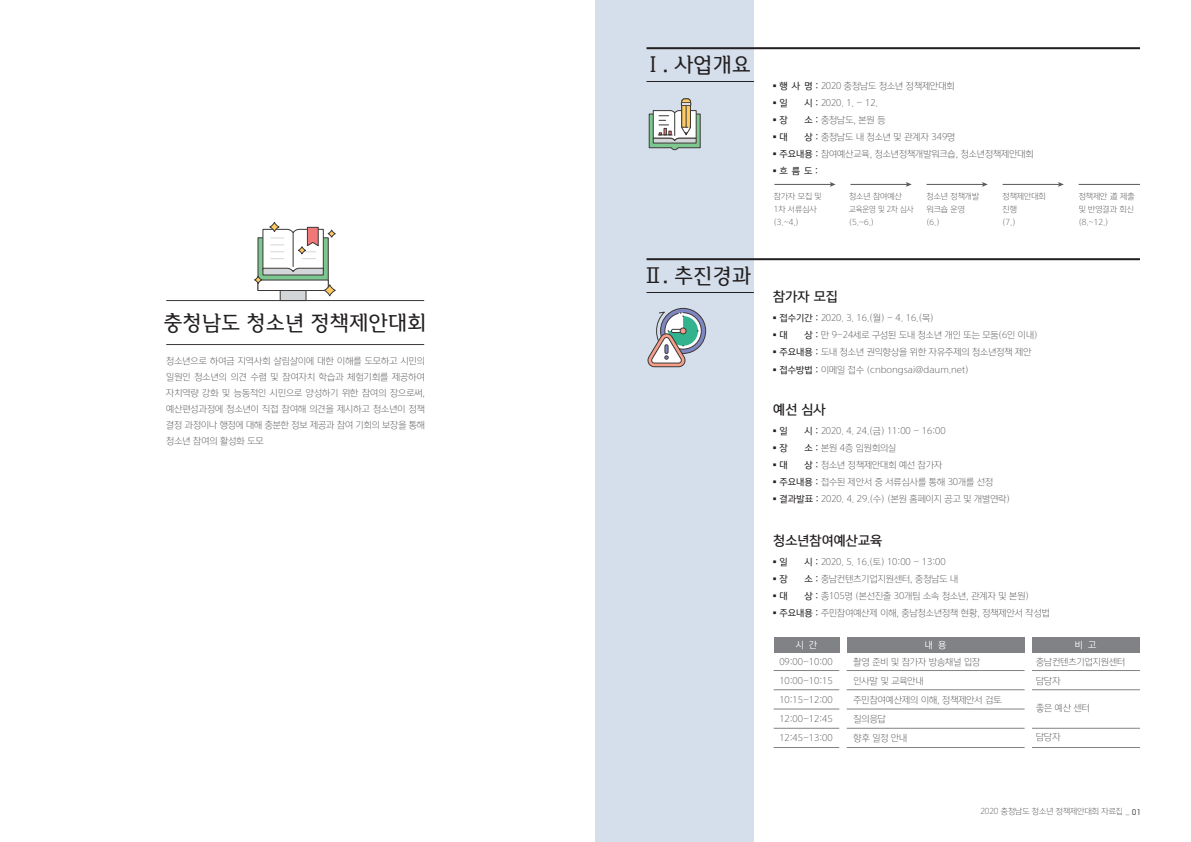
<style>
.page{position:relative;width:1191px;height:842px;background:#fff}
.page>*{position:absolute;margin:0;border:0;box-sizing:border-box;transform-origin:0 0}
.t1{font:21.9px "YDV Somang 2 M";color:#231f20}
.t2{font:13px "Yoon Gothic Pro 765";color:#231f20}
.t3{font:9px/19px "Yoon Gothic Pro 725";color:#57585a;text-align:justify}
.t4{font:9px "Yoon Gothic Pro 745";color:#fff}
.t5{font:9px "Yoon Gothic Pro 755";color:#231f20}
.t6{font:8px/13px "Yoon Gothic Pro 725";color:#57585a}
.t7{font:3.5px "Yoon Gothic Pro 745";color:#231f20}
.s1{font-family:"Yoon Gothic Pro 755";color:#231f20}
.s2{font-family:"Yoon Gothic Pro 755";font-size:9px}
.s3{font-family:"Samsung Sharp Sans";font-weight:500}
</style>
<div class="page">
<div style="left:595px;top:0;width:159px;height:842px;background:#d5dfeb"></div>
<hr style="left:646px;top:47px;width:494px;height:2px;background:#231f20">
<hr style="left:646px;top:81px;width:108px;height:1px;background:#231f20">
<hr style="left:646px;top:258px;width:494px;height:2px;background:#231f20">
<hr style="left:646px;top:292px;width:108px;height:1px;background:#231f20">
<hr style="left:774px;top:184px;width:57px;height:1px;background:#57585a">
<svg style="left:829px;top:182px;width:6px;height:5px"></svg>
<hr style="left:850px;top:184px;width:57px;height:1px;background:#57585a">
<svg style="left:905px;top:182px;width:6px;height:5px"></svg>
<hr style="left:926px;top:184px;width:57px;height:1px;background:#57585a">
<svg style="left:981px;top:182px;width:6px;height:5px"></svg>
<hr style="left:1002px;top:184px;width:57px;height:1px;background:#57585a">
<svg style="left:1058px;top:182px;width:5px;height:5px"></svg>
<hr style="left:1078px;top:184px;width:62px;height:1px;background:#57585a">
<div style="left:773px;top:637px;width:66px;height:15px;background:#808285"></div>
<div style="left:1032px;top:637px;width:108px;height:15px;background:#808285"></div>
<div style="left:846px;top:637px;width:178px;height:15px;background:#808285"></div>
<hr style="left:773px;top:670px;width:66px;height:1px;background:#808285">
<hr style="left:1032px;top:670px;width:108px;height:1px;background:#808285">
<hr style="left:846px;top:670px;width:178px;height:1px;background:#808285">
<hr style="left:773px;top:690px;width:66px;height:1px;background:#808285">
<hr style="left:1032px;top:690px;width:108px;height:1px;background:#808285">
<hr style="left:846px;top:690px;width:178px;height:1px;background:#808285">
<hr style="left:773px;top:709px;width:66px;height:1px;background:#808285">
<hr style="left:846px;top:709px;width:178px;height:1px;background:#808285">
<hr style="left:773px;top:728px;width:66px;height:1px;background:#808285">
<hr style="left:1032px;top:728px;width:108px;height:1px;background:#808285">
<hr style="left:846px;top:728px;width:178px;height:1px;background:#808285">
<hr style="left:773px;top:747px;width:66px;height:1px;background:#808285">
<hr style="left:1032px;top:747px;width:108px;height:1px;background:#808285">
<hr style="left:846px;top:747px;width:178px;height:1px;background:#808285">
<svg style="left:648px;top:98px;width:53px;height:53px"></svg>
<svg style="left:660px;top:308px;width:45px;height:45px"></svg>
<div style="left:660px;top:308px;width:46px;height:46px;border:1px solid #3d3837;border-radius:50%"></div>
<svg style="left:647px;top:311px;width:55px;height:57px"></svg>
<div style="left:257px;top:237px;width:72px;height:54px;background:#7cc790;border:1px solid #3d3837"></div>
<div style="left:257px;top:280px;width:72px;height:11px;background:#fff;border:1px solid #3d3837"></div>
<div style="left:280px;top:290px;width:26px;height:11px;background:#d3d6d8;border:1px solid #3d3837"></div>
<hr style="left:166px;top:300px;width:258px;height:1px;background:#3d3837">
<svg style="left:262px;top:226px;width:62px;height:50px;background:#dfdad9"></svg>
<svg style="left:270px;top:222px;width:9px;height:10px"></svg>
<div style="left:269px;top:222px;width:10px;height:10px;border:1px solid #3d3837;border-radius:50%"></div>
<svg style="left:298px;top:247px;width:7px;height:7px"></svg>
<div style="left:298px;top:246px;width:8px;height:8px;border:1px solid #3d3837;border-radius:50%"></div>
<svg style="left:255px;top:276px;width:7px;height:7px"></svg>
<div style="left:254px;top:276px;width:8px;height:8px;border:1px solid #3d3837;border-radius:50%"></div>
<svg style="left:328px;top:230px;width:7px;height:7px"></svg>
<div style="left:327px;top:230px;width:9px;height:8px;border:1px solid #3d3837;border-radius:50%"></div>
<svg style="left:324px;top:285px;width:11px;height:11px"></svg>
<div style="left:324px;top:284px;width:12px;height:12px;border:1px solid #3d3837;border-radius:50%"></div>
<hr style="left:166px;top:344px;width:258px;height:1px;background:#3d3837">
<h1 class="t1" style="left:163px;top:310px;width:264px">충청남도 청소년 정책제안대회</h1>
<p class="t3" style="left:166px;top:353px;width:260px;line-height:16px">청소년으로 하여금 지역사회 살림살이에 대한 이해를 도모하고 시민의 일원인 청소년의 의견 수렴 및 참여자치 학습과 체험기회를 제공하여 자치역량 강화 및 능동적인 시민으로 양성하기 위한 참여의 장으로써, 예산편성과정에 청소년이 직접 참여해 의견을 제시하고 청소년이 정책 결정 과정이나 행정에 대해 충분한 정보 제공과 참여 기회의 보장을 통해 청소년 참여의 활성화 도모</p>
<h1 class="t1" style="left:643px;top:52px;width:109px">Ⅰ. 사업개요</h1>
<h1 class="t1" style="left:643px;top:263px;width:109px">Ⅱ. 추진경과</h1>
<p class="t3" style="left:773px;top:76px;width:183px"><sup>■</sup> <span class="s1">행 사 명 :</span> 2020 충청남도 청소년 정책제안대회</p>
<p class="t7" style="left:773px;top:101px;width:16px">■ <span class="s2">일</span></p>
<p class="t3" style="left:804px;top:93px;width:75px"><span class="s1">시 :</span> 2020. 1. ~ 12.</p>
<p class="t7" style="left:773px;top:118px;width:16px">■ <span class="s2">장</span></p>
<p class="t3" style="left:804px;top:110px;width:82px"><span class="s1">소 :</span> 충청남도, 본원 등</p>
<p class="t7" style="left:773px;top:135px;width:16px">■ <span class="s2">대</span></p>
<p class="t3" style="left:804px;top:127px;width:152px"><span class="s1">상 :</span> 충청남도 내 청소년 및 관계자 349명</p>
<p class="t3" style="left:773px;top:144px;width:262px"><sup>■</sup> <span class="s1">주요내용 :</span> 참여예산교육, 청소년정책개발워크숍, 청소년정책제안대회</p>
<p class="t5" style="left:773px;top:165px;width:46px"><sup>■</sup> 흐 름 도 :</p>
<p class="t6" style="left:773px;top:190px;width:49px">참가자 모집 및<br>1차 서류심사 (3.~4.)</p>
<p class="t6" style="left:849px;top:190px;width:66px">청소년 참여예산 교육운영 및 2차 심사 (5.~6.)</p>
<p class="t6" style="left:926px;top:190px;width:54px">청소년 정책개발 워크숍 운영 (6.)</p>
<p class="t6" style="left:1002px;top:190px;width:45px">정책제안대회 진행<br>(7.)</p>
<p class="t6" style="left:1078px;top:190px;width:57px;text-align:justify">정책제안 道 제출 및 반영결과 회신 (8.~12.)</p>
<h2 class="t2" style="left:773px;top:288px;width:66px">참가자 모집</h2>
<p class="t3" style="left:773px;top:309px;width:162px"><sup>■</sup> <span class="s1">접수기간 :</span> 2020. 3. 16.(월) ~ 4. 16.(목)</p>
<p class="t7" style="left:773px;top:333px;width:16px">■ <span class="s2">대</span></p>
<p class="t3" style="left:804px;top:326px;width:234px"><span class="s1">상 :</span> 만 9~24세로 구성된 도내 청소년 개인 또는 모둠(6인 이내)</p>
<p class="t3" style="left:773px;top:343px;width:260px"><sup>■</sup> <span class="s1">주요내용 :</span> 도내 청소년 권익향상을 위한 자유주제의 청소년정책 제안</p>
<p class="t3" style="left:773px;top:360px;width:197px"><sup>■</sup> <span class="s1">접수방법 :</span> 이메일 접수 (cnbongsai@daum.net)</p>
<h2 class="t2" style="left:773px;top:401px;width:54px">예선 심사</h2>
<p class="t7" style="left:773px;top:428px;width:16px">■ <span class="s2">일</span></p>
<p class="t3" style="left:804px;top:421px;width:143px"><span class="s1">시 :</span> 2020. 4. 24.(금) 11:00 ~ 16:00</p>
<p class="t7" style="left:773px;top:445px;width:16px">■ <span class="s2">장</span></p>
<p class="t3" style="left:804px;top:438px;width:93px"><span class="s1">소 :</span> 본원 4층 임원회의실</p>
<p class="t7" style="left:773px;top:462px;width:16px">■ <span class="s2">대</span></p>
<p class="t3" style="left:804px;top:455px;width:139px"><span class="s1">상 :</span> 청소년 정책제안대회 예선 참가자</p>
<p class="t3" style="left:773px;top:472px;width:221px"><sup>■</sup> <span class="s1">주요내용 :</span> 접수된 제안서 중 서류심사를 통해 30개를 선정</p>
<p class="t3" style="left:773px;top:489px;width:238px"><sup>■</sup> <span class="s1">결과발표 :</span> 2020. 4. 29.(수) (본원 홈페이지 공고 및 개별연락)</p>
<h2 class="t2" style="left:773px;top:532px;width:110px">청소년참여예산교육</h2>
<p class="t7" style="left:773px;top:560px;width:16px">■ <span class="s2">일</span></p>
<p class="t3" style="left:804px;top:552px;width:143px"><span class="s1">시 :</span> 2020. 5. 16.(토) 10:00 ~ 13:00</p>
<p class="t7" style="left:773px;top:577px;width:16px">■ <span class="s2">장</span></p>
<p class="t3" style="left:804px;top:569px;width:155px"><span class="s1">소 :</span> 충남컨텐츠기업지원센터, 충청남도 내</p>
<p class="t7" style="left:773px;top:594px;width:16px">■ <span class="s2">대</span></p>
<p class="t3" style="left:804px;top:586px;width:226px"><span class="s1">상 :</span> 총105명 (본선진출 30개팀 소속 청소년, 관계자 및 본원)</p>
<p class="t3" style="left:773px;top:603px;width:278px"><sup>■</sup> <span class="s1">주요내용 :</span> 주민참여예산제 이해, 충남청소년정책 현황, 정책제안서 작성법</p>
<p class="t4" style="left:796px;top:639px;width:23px">시 간</p>
<p class="t4" style="left:925px;top:639px;width:23px">내 용</p>
<p class="t4" style="left:1074px;top:639px;width:23px">비 고</p>
<p class="t3" style="left:779px;top:652px;width:55px">09:00~10:00<br>10:00~10:15<br>10:15~12:00<br>12:00~12:45<br>12:45~13:00</p>
<p class="t3" style="left:853px;top:652px;width:150px;text-align:left">촬영 준비 및 참가자 방송채널 입장 인사말 및 교육안내<br>주민참여예산제의 이해, 정책제안서 검토 질의응답<br>향후 일정 안내</p>
<p class="t3" style="left:1036px;top:652px;width:91px">충남컨텐츠기업지원센터 담당자</p>
<p class="t3" style="left:1036px;top:698px;width:55px">좋은 예산 센터</p>
<p class="t3" style="left:1036px;top:727px;width:26px">담당자</p>
<p class="t6" style="left:980px;top:805px;width:161px">2020 충청남도 청소년 정책제안대회 자료집 _ <span class="s3">01</span></p>
</div>
